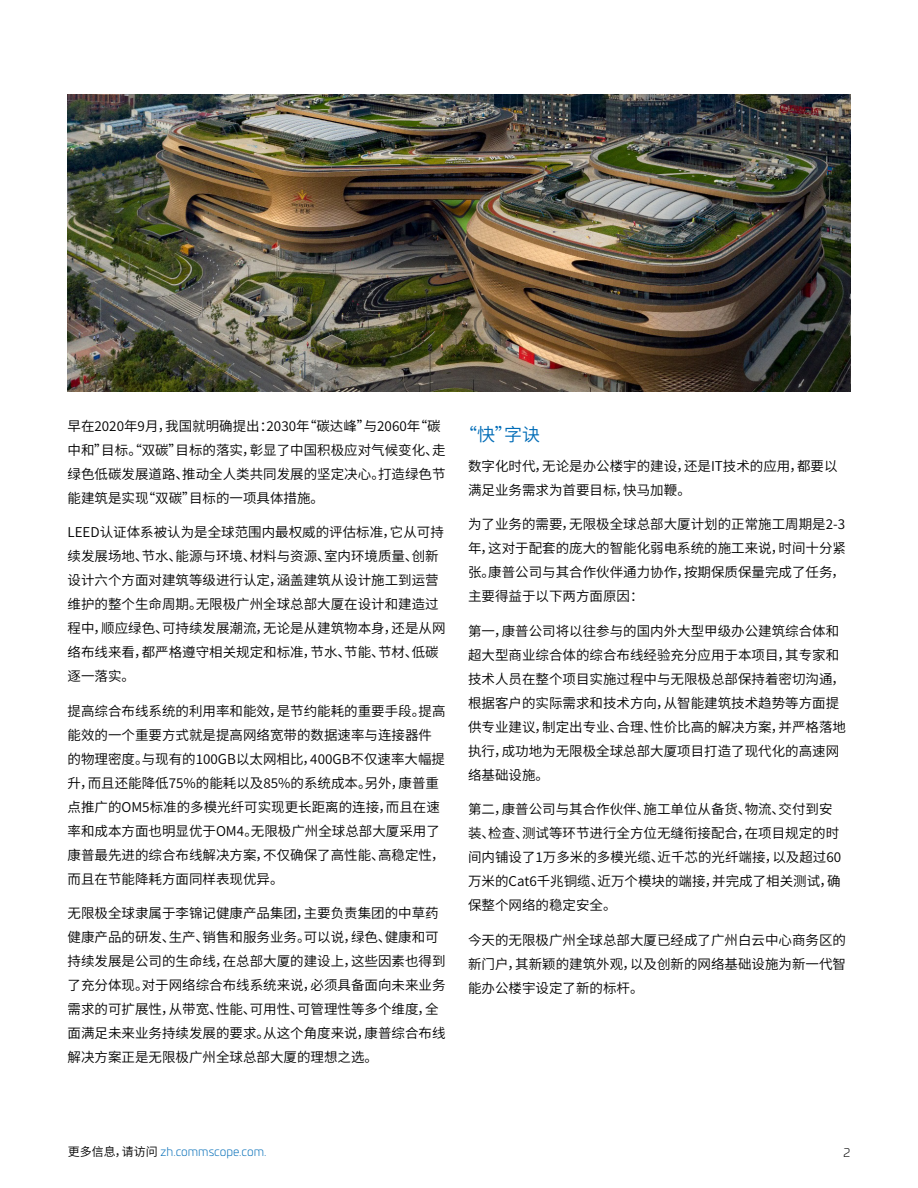
<style>
.page{position:relative;width:918px;height:1188px;background:#fff}
.page>*{position:absolute;margin:0;border:0;box-sizing:border-box;transform-origin:0 0}
.t1{font:18px "Source Han Sans CN";color:#006cb7}
.t2{font:13.5px/24px "Source Han Sans CN";color:#000}
.t3{font:300 12px "Univia Pro";color:#006cb7}
.t4{font:300 12px "Univia Pro";color:#000}
.s1{font-family:"Source Han Sans CN";font-weight:400;color:#000}
</style>
<div class="page">
<img style="left:68px;top:94px;width:782px;height:298px">
<p class="t2" style="left:68px;top:414px;width:379px">早在2020年9月，我国就明确提出：2030年“碳达峰”与2060年“碳中和”目标。“双碳”目标的落实，彰显了中国积极应对气候变化、走绿色低碳发展道路、推动全人类共同发展的坚定决心。打造绿色节能建筑是实现“双碳”目标的一项具体措施。</p>
<p class="t2" style="left:68px;top:521px;width:379px">LEED认证体系被认为是全球范围内最权威的评估标准，它从可持续发展场地、节水、能源与环境、材料与资源、室内环境质量、创新设计六个方面对建筑等级进行认定，涵盖建筑从设计施工到运营维护的整个生命周期。无限极广州全球总部大厦在设计和建造过程中，顺应绿色、可持续发展潮流，无论是从建筑物本身，还是从网络布线来看，都严格遵守相关规定和标准，节水、节能、节材、低碳逐一落实。</p>
<p class="t2" style="left:68px;top:699px;width:379px">提高综合布线系统的利用率和能效，是节约能耗的重要手段。提高能效的一个重要方式就是提高网络宽带的数据速率与连接器件的物理密度。与现有的100GB以太网相比，400GB不仅速率大幅提升，而且还能降低75%的能耗以及85%的系统成本。另外，康普重点推广的OM5标准的多模光纤可实现更长距离的连接，而且在速率和成本方面也明显优于OM4。无限极广州全球总部大厦采用了康普最先进的综合布线解决方案，不仅确保了高性能、高稳定性，而且在节能降耗方面同样表现优异。</p>
<p class="t2" style="left:68px;top:902px;width:379px">无限极全球隶属于李锦记健康产品集团，主要负责集团的中草药健康产品的研发、生产、销售和服务业务。可以说，绿色、健康和可持续发展是公司的生命线，在总部大厦的建设上，这些因素也得到了充分体现。对于网络综合布线系统来说，必须具备面向未来业务需求的可扩展性，从带宽、性能、可用性、可管理性等多个维度，全面满足未来业务持续发展的要求。从这个角度来说，康普综合布线解决方案正是无限极广州全球总部大厦的理想之选。</p>
<h1 class="t1" style="left:459px;top:424px;width:82px">“快”字诀</h1>
<p class="t2" style="left:468px;top:454px;width:371px">数字化时代，无论是办公楼宇的建设，还是IT技术的应用，都要以满足业务需求为首要目标，快马加鞭。</p>
<p class="t2" style="left:468px;top:513px;width:380px;text-align:justify">为了业务的需要，无限极全球总部大厦计划的正常施工周期是2-3年，这对于配套的庞大的智能化弱电系统的施工来说，时间十分紧张。康普公司与其合作伙伴通力协作，按期保质保量完成了任务，主要得益于以下两方面原因：</p>
<p class="t2" style="left:468px;top:619px;width:380px">第一，康普公司将以往参与的国内外大型甲级办公建筑综合体和超大型商业综合体的综合布线经验充分应用于本项目，其专家和技术人员在整个项目实施过程中与无限极总部保持着密切沟通，根据客户的实际需求和技术方向，从智能建筑技术趋势等方面提供专业建议，制定出专业、合理、性价比高的解决方案，并严格落地执行，成功地为无限极全球总部大厦项目打造了现代化的高速网络基础设施。</p>
<p class="t2" style="left:468px;top:798px;width:375px">第二，康普公司与其合作伙伴、施工单位从备货、物流、交付到安装、检查、测试等环节进行全方位无缝衔接配合，在项目规定的时间内铺设了1万多米的多模光缆、近千芯的光纤端接，以及超过60万米的Cat6千兆铜缆、近万个模块的端接，并完成了相关测试，确保整个网络的稳定安全。</p>
<p class="t2" style="left:468px;top:928px;width:380px;text-align:justify">今天的无限极广州全球总部大厦已经成了广州白云中心商务区的新门户，其新颖的建筑外观，以及创新的网络基础设施为新一代智能办公楼宇设定了新的标杆。</p>
<p class="t3" style="left:68px;top:1143px;width:200px"><span class="s1">更多信息，请访问</span> zh.commscope.com.</p>
<p class="t4" style="left:843px;top:1144px;width:8px">2</p>
</div>
